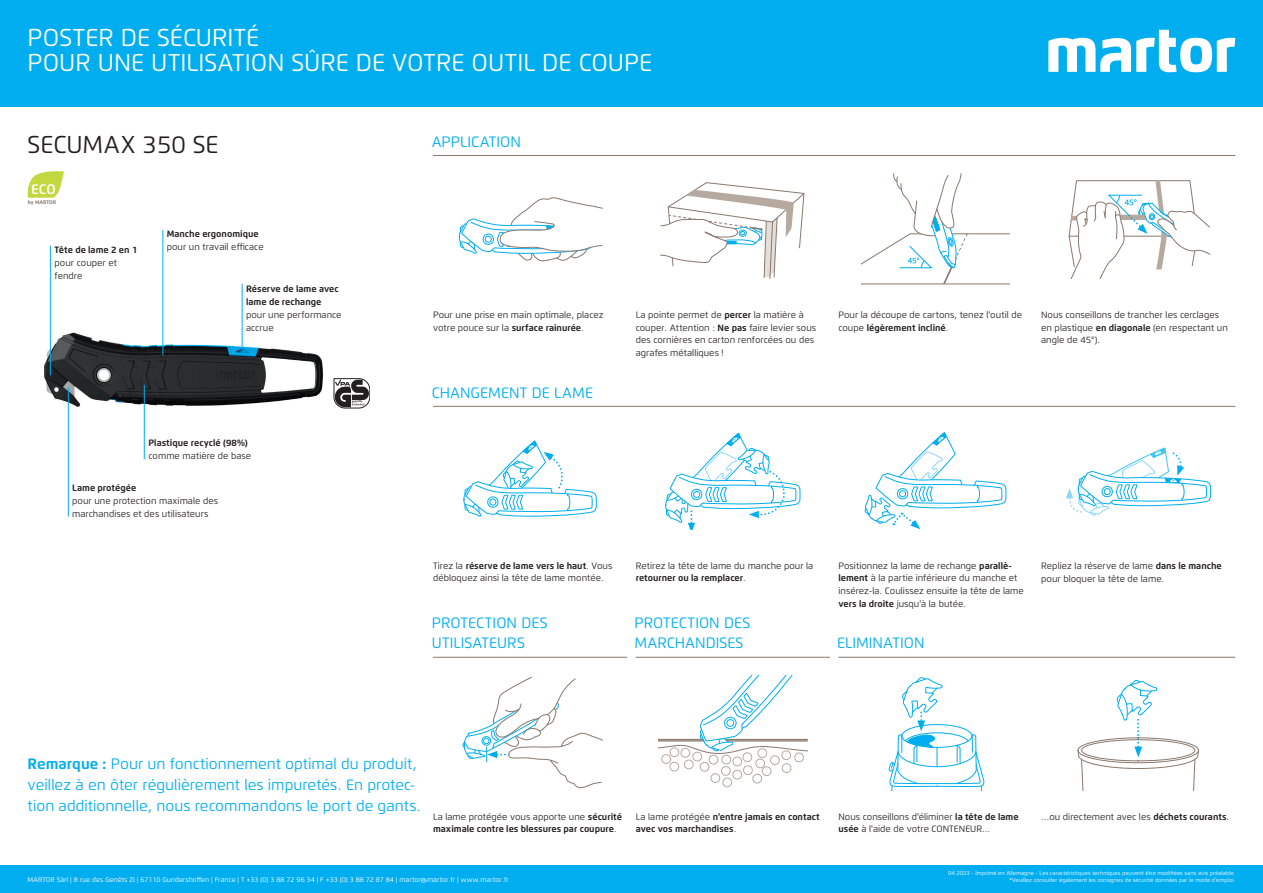
<style>
.page{position:relative;width:1263px;height:893px;background:#fff}
.page>*{position:absolute;margin:0;border:0;box-sizing:border-box;transform-origin:0 0}
.t1{font:24.38px/25.5px "Flexo";color:#fff}
.t2{font:24.38px "Flexo";color:#231f20}
.t3{font:15px/21.2px "Flexo";color:#00aeef}
.t4{font:600 13.8px "Flexo";color:#fff}
.t5{font:9.15px/12.8px "Flexo";color:#231f20}
.t6{font:700 9.15px/12.8px "Flexo";color:#231f20}
.t7{font:6.82px "Flexo";color:#fff}
.t8{font:5.62px "Flexo";color:#fff}
.t9{font:700 5.25px "Flexo";color:#89786e}
.s1{font-weight:700}
.s2{font-weight:400}
</style>
<div class="page">
<svg style="left:458px;top:197px;width:145px;height:65px"></svg>
<svg style="left:660px;top:182px;width:145px;height:97px"></svg>
<svg style="left:861px;top:173px;width:149px;height:112px"></svg>
<svg style="left:1068px;top:180px;width:143px;height:99px"></svg>
<svg style="left:463px;top:440px;width:134px;height:77px"></svg>
<svg style="left:665px;top:432px;width:136px;height:97px"></svg>
<svg style="left:864px;top:432px;width:143px;height:97px"></svg>
<svg style="left:1066px;top:447px;width:145px;height:69px"></svg>
<svg style="left:462px;top:676px;width:141px;height:113px"></svg>
<div style="left:722px;top:778px;width:10px;height:9px;border:1px solid #b6a9a0;border-radius:50%"></div>
<svg style="left:658px;top:674px;width:149px;height:110px"></svg>
<svg style="left:888px;top:677px;width:97px;height:114px"></svg>
<svg style="left:1077px;top:680px;width:122px;height:111px"></svg>
<img style="left:44px;top:325px;width:280px;height:97px">
<svg style="left:334px;top:378px;width:36px;height:30px"></svg>
<hr style="left:433px;top:155px;width:802px;height:1px;background:#89786e">
<hr style="left:433px;top:406px;width:802px;height:1px;background:#89786e">
<hr style="left:433px;top:657px;width:194px;height:1px;background:#89786e">
<hr style="left:636px;top:657px;width:194px;height:1px;background:#89786e">
<hr style="left:838px;top:657px;width:397px;height:1px;background:#89786e">
<div style="left:0;top:0;width:1263px;height:106px;background:#00aeef"></div>
<div style="left:0;top:865px;width:1263px;height:28px;background:#00aeef"></div>
<svg style="left:1048px;top:30px;width:187px;height:42px"></svg>
<svg style="left:28px;top:171px;width:36px;height:27px"></svg>
<hr style="left:68px;top:387px;width:1px;height:130px;background:#00aeef">
<hr style="left:144px;top:385px;width:1px;height:74px;background:#00aeef">
<hr style="left:163px;top:230px;width:1px;height:125px;background:#00aeef">
<hr style="left:242px;top:284px;width:1px;height:66px;background:#00aeef">
<hr style="left:50px;top:246px;width:1px;height:129px;background:#00aeef">
<h1 class="t1" style="left:28px;top:24px;width:626px">POSTER DE SÉCURITÉ<br>POUR UNE UTILISATION SÛRE DE VOTRE OUTIL DE COUPE</h1>
<h1 class="t2" style="left:28px;top:130px;width:193px">SECUMAX 350 SE</h1>
<h3 class="t4" style="left:31px;top:180px;width:26px">ECO</h3>
<p class="t9" style="left:28px;top:199px;width:30px">by MARTOR</p>
<p class="t6" style="left:55px;top:243px;width:84px">Tête de lame 2 en 1</p>
<p class="t5" style="left:55px;top:256px;width:64px">pour couper et fendre</p>
<p class="t6" style="left:167px;top:227px;width:93px">Manche ergonomique</p>
<p class="t5" style="left:167px;top:240px;width:98px">pour un travail efficace</p>
<p class="t6" style="left:246px;top:283px;width:94px">Réserve de lame avec lame de rechange</p>
<p class="t5" style="left:246px;top:308px;width:97px">pour une performance accrue</p>
<p class="t6" style="left:149px;top:437px;width:101px">Plastique recyclé (98%)</p>
<p class="t5" style="left:149px;top:450px;width:104px">comme matière de base</p>
<p class="t6" style="left:72px;top:481px;width:66px">Lame protégée</p>
<p class="t5" style="left:72px;top:494px;width:147px">pour une protection maximale des marchandises et des utilisateurs</p>
<h2 class="t3" style="left:432px;top:131px;width:91px">APPLICATION</h2>
<p class="t5" style="left:433px;top:308px;width:172px">Pour une prise en main optimale, placez votre pouce sur la <span class="s1">surface rainurée</span>.</p>
<h2 class="t3" style="left:432px;top:382px;width:163px">CHANGEMENT DE LAME</h2>
<p class="t5" style="left:636px;top:308px;width:182px">La pointe permet de <span class="s1">percer</span> la matière à couper. Attention : <span class="s1">Ne pas</span> faire levier sous des cornières en carton renforcées ou des agrafes métalliques !</p>
<p class="t5" style="left:838px;top:308px;width:185px">Pour la découpe de cartons, tenez l'outil de coupe <span class="s1">légèrement incliné</span>.</p>
<p class="t5" style="left:1041px;top:308px;width:188px">Nous conseillons de trancher les cerclages en plastique <span class="s1">en diagonale</span> (en respectant un angle de 45°).</p>
<p class="t5" style="left:433px;top:559px;width:181px">Tirez la <span class="s1">réserve de lame vers le haut</span>. Vous débloquez ainsi la tête de lame montée.</p>
<p class="t5" style="left:636px;top:559px;width:179px">Retirez la tête de lame du manche pour la <span class="s1">retourner ou la remplacer</span>.</p>
<h2 class="t3" style="left:432px;top:613px;width:117px;line-height:20.2px">PROTECTION DES<br>UTILISATEURS</h2>
<h2 class="t3" style="left:634px;top:613px;width:117px;line-height:20.2px">PROTECTION DES<br>MARCHANDISES</h2>
<p class="t5" style="left:838px;top:559px;width:187px">Positionnez la lame de rechange <span class="s1">parallè&shy;lement</span> à la partie inférieure du manche et insérez-la. Coulissez ensuite la tête de lame <span class="s1">vers la droite</span> jusqu'à la butée.</p>
<h2 class="t3" style="left:837px;top:633px;width:89px">ELIMINATION</h2>
<p class="t5" style="left:1041px;top:559px;width:182px">Repliez la réserve de lame <span class="s1">dans le manche </span>pour bloquer la tête de lame.</p>
<h2 class="t3" style="left:28px;top:753px;width:395px"><span class="s1">Remarque :</span> Pour un fonctionnement optimal du produit, veillez à en ôter régulièrement les impuretés. En protec&shy;tion additionnelle, nous recommandons le port de gants.</h2>
<p class="t6" style="left:433px;top:810px;width:190px"><span class="s2">La lame protégée vous apporte une</span> sécurité maximale contre les blessures par coupure<span class="s2">.</span></p>
<p class="t6" style="left:636px;top:810px;width:186px"><span class="s2">La lame protégée</span> n'entre jamais en contact avec vos marchandises<span class="s2">.</span></p>
<p class="t5" style="left:838px;top:810px;width:182px">Nous conseillons d'éliminer <span class="s1">la tête de lame</span></p>
<p class="t5" style="left:1041px;top:810px;width:190px">...ou directement avec les <span class="s1">déchets courants</span>.</p>
<p class="t5" style="left:838px;top:823px;width:153px"><span class="s1">usée</span> à l'aide de votre CONTENEUR...</p>
<p class="t8" style="left:948px;top:869px;width:289px">04.2023 - Imprimé en Allemagne - Les caractéristiques techniques peuvent être modifiées sans avis préalable.</p>
<p class="t7" style="left:28px;top:876px;width:483px">MARTOR Sàrl | 8 rue des Genêts ZI | 67110 Gundershoffen | France | T +33 (0) 3 88 72 96 34 | F +33 (0) 3 88 72 87 84 | martor@martor.fr | www.martor.fr</p>
<p class="t8" style="left:1009px;top:877px;width:227px">*Veuillez consulter également les consignes de sécurité données par le mode d’emploi.</p>
</div>
